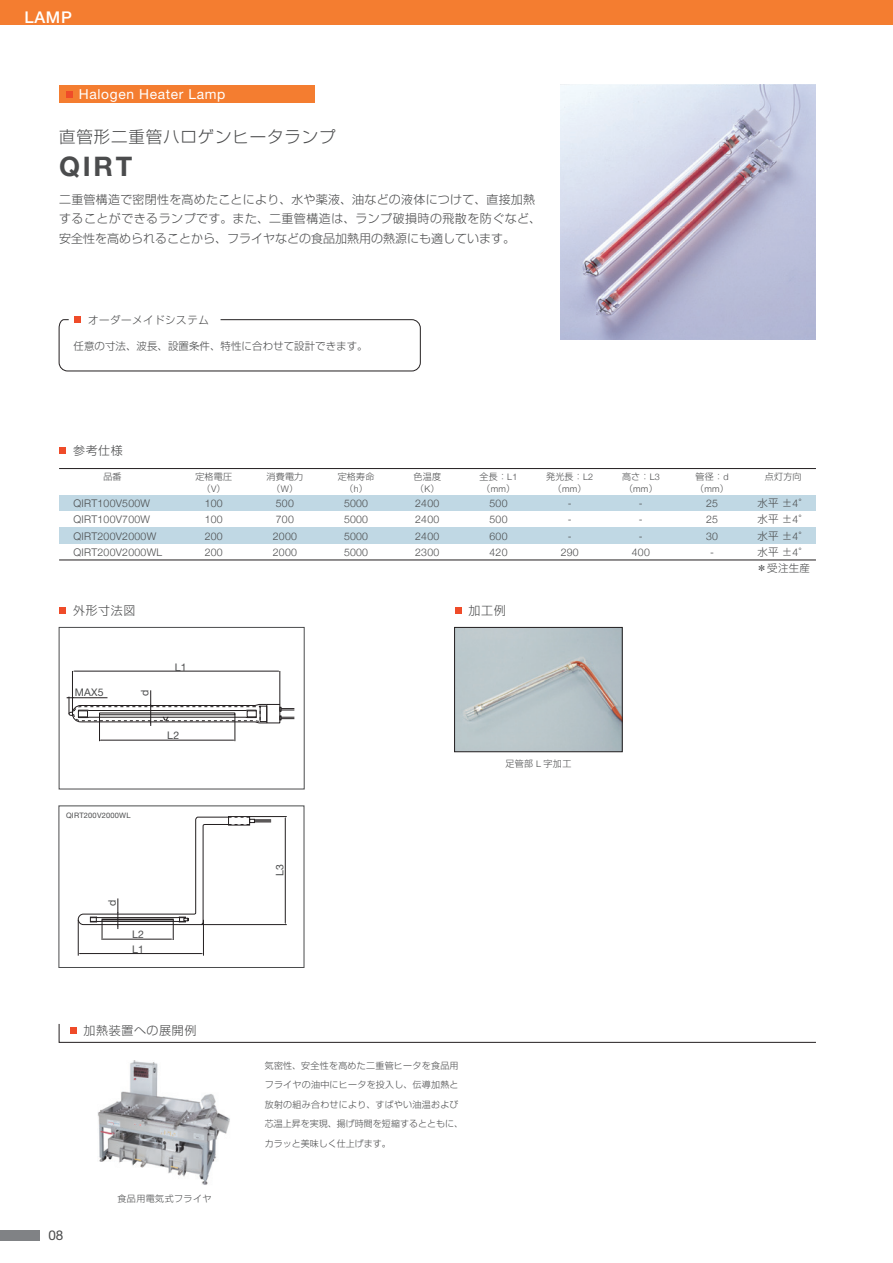
<style>
.page{position:relative;width:893px;height:1263px;background:#fff}
.page>*{position:absolute;margin:0;border:0;box-sizing:border-box;transform-origin:0 0}
.t1{font:700 27px "Helvetica Neue LT Std";color:#4b4c4d}
.t2{font:300 16.5px "Shin Go Pro";letter-spacing:.05em;color:#4b4c4d}
.t3{font:500 16.2px "Helvetica Neue LT Std";color:#fff}
.t4{font:13.8px "Helvetica Neue LT Std";letter-spacing:.045em;color:#fff}
.t5{font:13.5px "Helvetica Neue LT Std";color:#4b4c4d}
.t6{font:300 12px/19.5px "Shin Go Pro";letter-spacing:.02em;color:#4b4c4d}
.t7{font:300 12px "Shin Go Pro";letter-spacing:.05em;color:#4b4c4d}
.t8{font:300 10.5px/16.2px "Helvetica Neue LT";letter-spacing:.025em;color:#4b4c4d;text-align:justify}
.t9{font:300 10.5px/16.2px "Shin Go Pro";color:#4b4c4d;text-align:justify}
.t10{font:10.5px/14.7px "Helvetica Neue LT Std";letter-spacing:.025em;color:#4b4c4d}
.t11{font:300 10.5px "Shin Go Pro";letter-spacing:.05em;color:#4b4c4d}
.t12{font:300 9px/12.1px "Shin Go Pro";letter-spacing:.03em;color:#4b4c4d}
.t13{font:300 9px "Shin Go Pro";letter-spacing:.05em;color:#4b4c4d}
.t14{font:7.5px "Helvetica Neue LT Std";letter-spacing:.025em;color:#4b4c4d}
.s1{font-family:"Helvetica Neue LT"}
</style>
<div class="page">
<div style="left:59px;top:447px;width:7px;height:7px;background:#ef4b29"></div>
<svg style="left:59px;top:1024px;width:757px;height:18px"></svg>
<div style="left:267px;top:704px;width:13px;height:19px;border:1px solid #231f20"></div>
<svg style="left:280px;top:707px;width:14px;height:13px"></svg>
<hr style="left:72px;top:671px;width:1px;height:43px;background:#231f20">
<hr style="left:280px;top:671px;width:1px;height:33px;background:#231f20">
<hr style="left:67px;top:697px;width:40px;height:1px;background:#231f20">
<hr style="left:150px;top:690px;width:1px;height:36px;background:#231f20">
<svg style="left:68px;top:697px;width:199px;height:44px"></svg>
<hr style="left:74px;top:671px;width:205px;height:1px;background:#231f20">
<div style="left:228px;top:816px;width:22px;height:9px;border:1px solid #231f20"></div>
<hr style="left:249px;top:816px;width:38px;height:1px;background:#231f20">
<hr style="left:201px;top:924px;width:86px;height:1px;background:#231f20">
<hr style="left:78px;top:920px;width:1px;height:36px;background:#231f20">
<hr style="left:203px;top:920px;width:1px;height:36px;background:#231f20">
<hr style="left:285px;top:818px;width:1px;height:105px;background:#231f20">
<hr style="left:80px;top:953px;width:122px;height:1px;background:#231f20">
<svg style="left:78px;top:817px;width:193px;height:123px"></svg>
<div style="left:0;top:0;width:893px;height:25px;background:#f47d30"></div>
<div style="left:59px;top:86px;width:255px;height:17px;background:#f47d30"></div>
<div style="left:66px;top:91px;width:6px;height:7px;background:#ef4b29"></div>
<div style="left:0;top:1230px;width:39px;height:11px;background:#808285"></div>
<div style="left:59px;top:495px;width:757px;height:17px;background:#c0d8e4"></div>
<hr style="left:59px;top:468px;width:757px;height:1px;background:#231f20">
<hr style="left:59px;top:560px;width:757px;height:1px;background:#231f20">
<div style="left:59px;top:527px;width:757px;height:17px;background:#c0d8e4"></div>
<img style="left:97px;top:1061px;width:133px;height:124px">
<div style="left:59px;top:627px;width:245px;height:162px;border:1px solid #4b4c4d"></div>
<div style="left:59px;top:806px;width:245px;height:162px;border:1px solid #4b4c4d"></div>
<img style="left:561px;top:84px;width:255px;height:256px">
<img style="left:456px;top:629px;width:164px;height:121px">
<div style="left:454px;top:627px;width:168px;height:125px;border:1px solid #231f20"></div>
<div style="left:74px;top:316px;width:7px;height:7px;background:#ef4b29"></div>
<svg style="left:59px;top:319px;width:362px;height:52px"></svg>
<div style="left:59px;top:607px;width:7px;height:7px;background:#ef4b29"></div>
<div style="left:70px;top:1027px;width:7px;height:7px;background:#ef4b29"></div>
<div style="left:455px;top:607px;width:6px;height:7px;background:#ef4b29"></div>
<h3 class="t3" style="left:24px;top:8px;width:49px">LAMP</h3>
<h3 class="t4" style="left:79px;top:86px;width:148px">Halogen Heater Lamp</h3>
<h2 class="t2" style="left:59px;top:123px;width:278px">直管形二重管ハロゲンヒータランプ</h2>
<h1 class="t1" style="left:59px;top:150px;width:75px">QIRT</h1>
<h3 class="t6" style="left:59px;top:188px;width:484px">二重管構造で密閉性を高めたことにより、水や薬液、油などの液体につけて、直接加熱することができるランプです。また、二重管構造は、ランプ破損時の飛散を防ぐなど、安全性を高められることから、フライヤなどの食品加熱用の熱源にも適しています。</h3>
<p class="t11" style="left:88px;top:312px;width:122px">オーダーメイドシステム</p>
<p class="t9" style="left:74px;top:336px;width:295px">任意の寸法、波長、設置条件、特性に合わせて設計できます。</p>
<h3 class="t6" style="left:73px;top:439px;width:51px">参考仕様</h3>
<p class="t12" style="left:103px;top:469px;width:20px">品番</p>
<p class="t12" style="left:195px;top:469px;width:38px;text-align:center">定格電圧（<span class="s1">V</span>）</p>
<p class="t12" style="left:267px;top:469px;width:38px;text-align:center">消費電力（<span class="s1">W</span>）</p>
<p class="t12" style="left:338px;top:469px;width:38px;text-align:center">定格寿命（<span class="s1">h</span>）</p>
<p class="t12" style="left:414px;top:469px;width:29px">色温度（<span class="s1">K</span>）</p>
<p class="t12" style="left:480px;top:469px;width:39px">全長：<span class="s1">L1</span>（<span class="s1">mm</span>）</p>
<p class="t12" style="left:546px;top:469px;width:48px;text-align:center">発光長：<span class="s1">L2</span>（<span class="s1">mm</span>）</p>
<p class="t12" style="left:622px;top:469px;width:39px">高さ：<span class="s1">L3</span>（<span class="s1">mm</span>）</p>
<p class="t12" style="left:695px;top:469px;width:35px">管径：<span class="s1">d</span>（<span class="s1">mm</span>）</p>
<p class="t8" style="left:74px;top:495px;width:90px;text-align:left">QIRT100V500W<br>QIRT100V700W<br>QIRT200V2000W<br>QIRT200V2000WL</p>
<p class="t8" style="left:205px;top:495px;width:20px">100<br>100<br>200<br>200</p>
<p class="t8" style="left:273px;top:495px;width:26px;text-align:left">500<br>700<br>2000<br>2000</p>
<p class="t8" style="left:344px;top:495px;width:26px">5000<br>5000<br>5000<br>5000</p>
<p class="t8" style="left:415px;top:495px;width:26px">2400<br>2400<br>2400<br>2300</p>
<p class="t8" style="left:489px;top:495px;width:20px">500<br>500<br>600<br>420</p>
<p class="t8" style="left:561px;top:495px;width:20px;text-align:center">-<br>-<br>-<br>290</p>
<p class="t8" style="left:632px;top:495px;width:20px;text-align:center">-<br>-<br>-<br>400</p>
<p class="t8" style="left:706px;top:495px;width:13px;text-align:center">25<br>25<br>30 -</p>
<h3 class="t6" style="left:73px;top:599px;width:64px">外形寸法図</h3>
<p class="t10" style="left:75px;top:684px;width:30px">MAX5</p>
<p class="t10" style="left:137px;top:696px;width:8px;rotate:-90deg">d</p>
<p class="t10" style="left:175px;top:659px;width:13px">L1</p>
<p class="t10" style="left:167px;top:728px;width:13px">L2</p>
<p class="t14" style="left:66px;top:810px;width:66px">QIRT200V2000WL</p>
<p class="t10" style="left:105px;top:906px;width:8px;rotate:-90deg">d</p>
<p class="t10" style="left:132px;top:927px;width:13px">L2<br>L1</p>
<h3 class="t7" style="left:84px;top:1020px;width:114px">加熱装置への展開例</h3>
<h3 class="t5" style="left:48px;top:1227px;width:17px">08</h3>
<p class="t13" style="left:117px;top:1191px;width:96px">食品用電気式フライヤ</p>
<p class="t10" style="left:272px;top:876px;width:13px;rotate:-90deg">L3</p>
<h3 class="t6" style="left:469px;top:599px;width:39px">加工例</h3>
<p class="t12" style="left:505px;top:757px;width:68px">足管部 <span class="s1">L</span> 字加工</p>
<p class="t12" style="left:265px;top:1054px;width:200px;line-height:19.5px">気密性、安全性を高めた二重管ヒータを食品用フライヤの油中にヒータを投入し、伝導加熱と放射の組み合わせにより、すばやい油温および芯温上昇を実現、揚げ時間を短縮するとともに、カラッと美味しく仕上げます。</p>
<p class="t12" style="left:765px;top:469px;width:38px">点灯方向</p>
<p class="t9" style="left:756px;top:494px;width:55px">水平 ±<span class="s1">4</span>°水平 ±<span class="s1">4</span>°水平 ±<span class="s1">4</span>°水平 ±<span class="s1">4</span>°＊受注生産</p>
</div>
